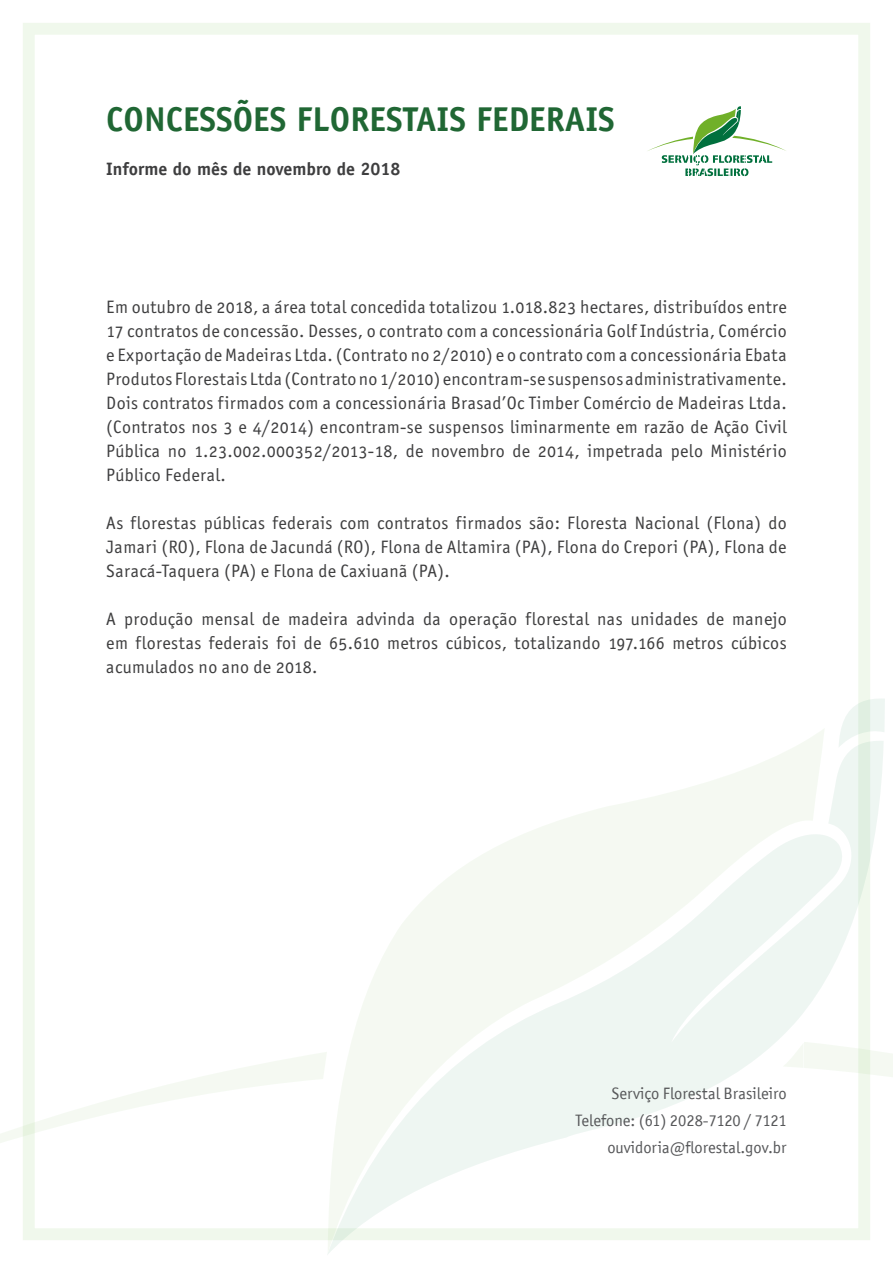
<style>
.page{position:relative;width:893px;height:1263px;background:#fff}
.page>*{position:absolute;margin:0;border:0;box-sizing:border-box;transform-origin:0 0}
.t1{font:700 34.5px "Officina Sans";color:#206734}
.t2{font:18px/24px "Officina San ITC Book OS";letter-spacing:.02em;color:#3e3e3f;text-align:justify}
.t3{font:700 18px "Officina Sans";color:#3e3e3f}
.Parágrafo_básico_1{font:16.5px "Officina San ITC";color:#57585a}
</style>
<div class="page">
<svg style="left:648px;top:106px;width:138px;height:70px"></svg>
<svg style="left:0;top:728px;width:893px;height:526px"></svg>
<p class="t1" style="left:106px;top:98px;width:510px">CONCESSÕES FLORESTAIS FEDERAIS</p>
<p class="t3" style="left:106px;top:157px;width:296px">Informe do mês de novembro de 2018</p>
<p class="t2" style="left:106px;top:295px;width:682px">Em outubro de 2018, a área total concedida totalizou 1.018.823 hectares, distribuídos entre 17 contratos de concessão. Desses, o contrato com a concessionária Golf Indústria, Comércio e Exportação de Madeiras Ltda. (Contrato no 2/2010) e o contrato com a concessionária Ebata Produtos Florestais Ltda (Contrato no 1/2010) encontram-se suspensos administrativamente.<br>Dois contratos firmados com a concessionária Brasad’Oc Timber Comércio de Madeiras Ltda. (Contratos nos 3 e 4/2014) encontram-se suspensos liminarmente em razão de Ação Civil Pública no 1.23.002.000352/2013-18, de novembro de 2014, impetrada pelo Ministério Público Federal.</p>
<p class="t2" style="left:106px;top:511px;width:682px">As florestas públicas federais com contratos firmados são: Floresta Nacional (Flona) do Jamari (RO), Flona de Jacundá (RO), Flona de Altamira (PA), Flona do Crepori (PA), Flona de Saracá-Taquera (PA) e Flona de Caxiuanã (PA).</p>
<p class="t2" style="left:106px;top:607px;width:682px">A produção mensal de madeira advinda da operação florestal nas unidades de manejo em florestas federais foi de 65.610 metros cúbicos, totalizando 197.166 metros cúbicos acumulados no ano de 2018.</p>
<p class="Parágrafo_básico_1" style="left:611px;top:1084px;width:177px">Serviço Florestal Brasileiro</p>
<p class="Parágrafo_básico_1" style="left:576px;top:1111px;width:213px">Telefone: (61) 2028-7120 / 7121</p>
<p class="Parágrafo_básico_1" style="left:607px;top:1138px;width:181px">ouvidoria@florestal.gov.br</p>
</div>
